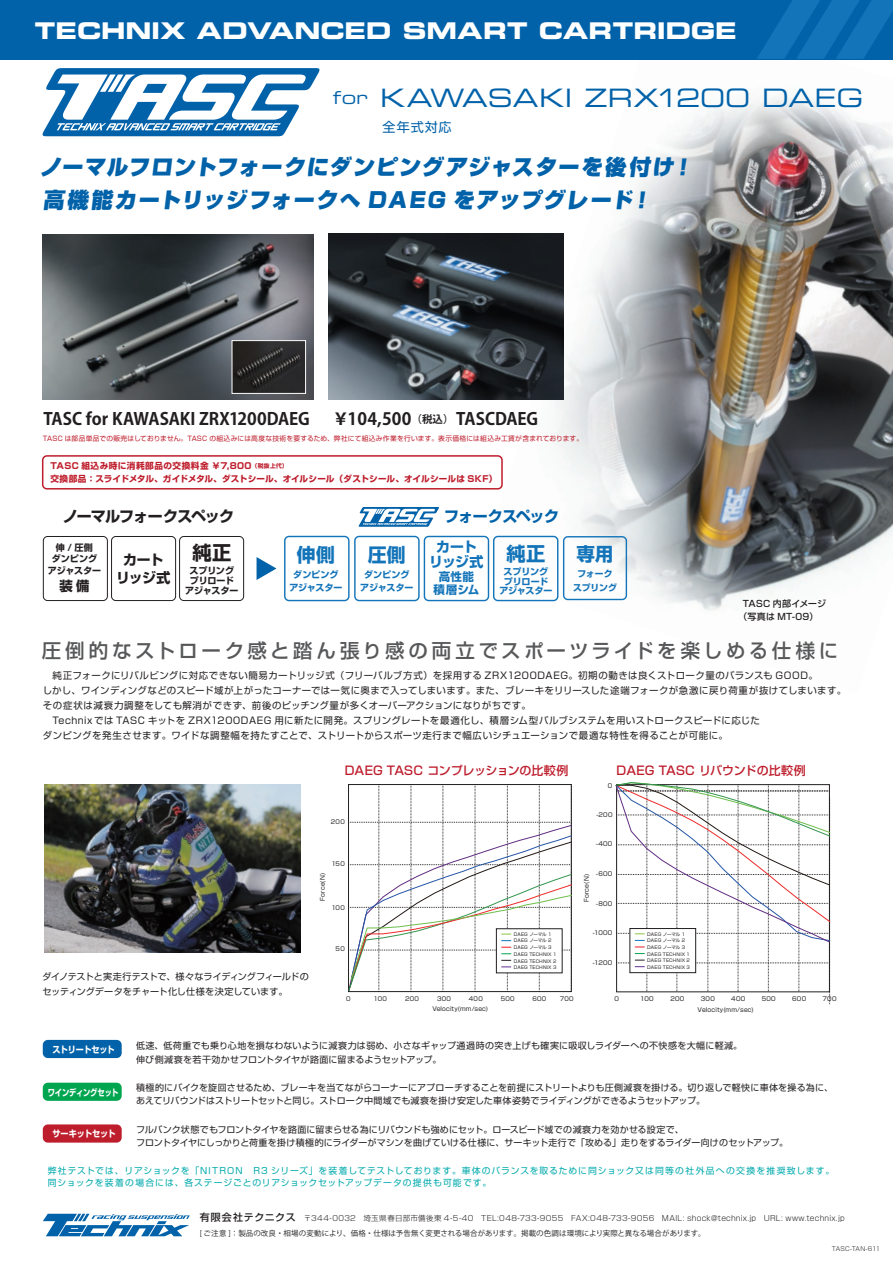
<style>
.page{position:relative;width:893px;height:1263px;background:#fff}
.page>*{position:absolute;margin:0;border:0;box-sizing:border-box;transform-origin:0 0}
.t1{font:25.35px "Eurostile Extended Two";color:#0162a9}
.t2{font:22.95px "Eurostile Bold Extended Two";letter-spacing:-.005em;color:#fff}
.t3{font:900 21.45px/32.8px "Shin Go";color:#0162a9}
.t4{font:500 19.5px "Shin Go";letter-spacing:.18em;color:#57585a}
.t5{font:700 19.2px "Shin Go";color:#1374b9}
.t6{font:700 19.2px "Shin Go";color:#231f20}
.t7{font:700 18.9px "Shin Go";color:#1374b9}
.t8{font:700 18.45px "Shin Go";color:#1374b9}
.t9{font:700 16.95px "Koz Go Pro";letter-spacing:-.01em;color:#231f20}
.t10{font:700 15.15px "Shin Go";letter-spacing:-.065em;color:#231f20}
.t11{font:700 15.15px "Shin Go";letter-spacing:-.05em;color:#0162a9}
.t12{font:700 13.95px/15.6px "Shin Go";letter-spacing:-.055em;color:#1374b9;text-align:center}
.t13{font:700 13.95px/18.1px "Shin Go";letter-spacing:-.055em;color:#231f20;text-align:center}
.t14{font:700 13.35px "Shin Go";color:#231f20}
.t15{font:13.05px "Shin Go";letter-spacing:.07em;color:#0162a9}
.t16{font:500 12px "Shin Go";color:#be1d2c}
.t17{font:700 11.55px/13.5px "Shin Go";letter-spacing:.03em;color:#1374b9;text-align:center}
.t18{font:9.45px/15px "Shin Go";letter-spacing:.04em;color:#231f20}
.t19{font:9.15px/15px "Shin Go";letter-spacing:-.01em;color:#231f20}
.t20{font:700 9.15px/13.6px "Shin Go";letter-spacing:-.01em;color:#1374b9;text-align:center}
.t21{font:700 9.15px/11.6px "Shin Go";letter-spacing:-.015em;color:#231f20;text-align:center}
.t22{font:700 9.15px "Shin Go";letter-spacing:-.025em;color:#fff;scale:.9 1}
.t23{font:700 9.15px "Shin Go";letter-spacing:-.025em;color:#fff;scale:.8 1}
.t24{font:9px/13.5px "Shin Go";letter-spacing:.015em;color:#231f20}
.t25{font:500 9px/13.5px "Shin Go";letter-spacing:.02em;color:#231f20}
.t26{font:8.85px/11.7px "Shin Go";letter-spacing:.105em;color:#00aaad}
.t27{font:700 8.85px/13.4px "Shin Go";letter-spacing:-.015em;color:#1374b9;text-align:center}
.t28{font:700 8.7px/13.5px "Shin Go";letter-spacing:.02em;color:#be1d2c}
.t29{font:300 7.5px "Shin Go";letter-spacing:.035em;color:#231f20}
.t30{font:7.5px "Koz Go Pro";letter-spacing:.005em;color:#231f20}
.t31{font:6.75px "Shin Go";letter-spacing:.03em;color:#be1d2c}
.t32{font:6px "Shin Go";letter-spacing:.035em;color:#231f20}
.t33{font:300 6px "Shin Go";letter-spacing:-.045em;color:#231f20}
.t34{font:4.5px/6.8px "Shin Go";letter-spacing:.03em;color:#231f20}
.s1{font-size:17.85px}
.s2{font-size:10.5px}
.s3{font-size:5.7px}
.s4{font-weight:500;font-size:9.9px}
</style>
<div class="page">
<img style="left:43px;top:235px;width:270px;height:164px">
<img style="left:478px;top:59px;width:415px;height:551px">
<div style="left:0;top:0;width:893px;height:59px;background:#0162a9"></div>
<svg style="left:757px;top:0;width:136px;height:59px"></svg>
<svg style="left:42px;top:68px;width:278px;height:68px"></svg>
<div style="left:43px;top:1040px;width:79px;height:18px;background:#0162a9;border-radius:5px"></div>
<div style="left:43px;top:1083px;width:79px;height:18px;background:#00a54f;border-radius:5px"></div>
<div style="left:43px;top:1124px;width:79px;height:18px;background:#be1d2c;border-radius:5px"></div>
<svg style="left:358px;top:507px;width:81px;height:20px"></svg>
<div style="left:42px;top:455px;width:461px;height:34px;border:2px solid #be1d2c;border-radius:4px"></div>
<svg style="left:43px;top:1214px;width:147px;height:22px"></svg>
<img style="left:234px;top:342px;width:70px;height:50px">
<div style="left:232px;top:340px;width:74px;height:54px;border:1px solid #fff"></div>
<img style="left:329px;top:234px;width:234px;height:165px">
<img style="left:45px;top:784px;width:255px;height:169px">
<div style="left:354px;top:536px;width:66px;height:65px;border:1px solid #1374b9;border-radius:4px"></div>
<div style="left:284px;top:536px;width:66px;height:65px;border:1px solid #1374b9;border-radius:4px"></div>
<div style="left:424px;top:536px;width:65px;height:65px;border:1px solid #1374b9;border-radius:4px"></div>
<div style="left:43px;top:536px;width:65px;height:65px;border:1px solid #231f20;border-radius:4px"></div>
<div style="left:111px;top:536px;width:65px;height:65px;border:1px solid #231f20;border-radius:4px"></div>
<div style="left:493px;top:536px;width:65px;height:65px;border:1px solid #1374b9;border-radius:4px"></div>
<svg style="left:257px;top:557px;width:19px;height:23px"></svg>
<div style="left:563px;top:536px;width:64px;height:64px;border:1px solid #1374b9;border-radius:4px"></div>
<div style="left:179px;top:536px;width:65px;height:65px;border:1px solid #231f20;border-radius:4px"></div>
<svg style="left:348px;top:784px;width:224px;height:208px"></svg>
<svg style="left:615px;top:782px;width:216px;height:222px"></svg>
<h2 class="t2" style="left:35px;top:15px;width:703px">TECHNIX ADVANCED SMART CARTRIDGE</h2>
<h1 class="t1" style="left:333px;top:81px;width:532px"><span class="s1">for</span> KAWASAKI ZRX1200 DAEG</h1>
<h3 class="t15" style="left:383px;top:119px;width:70px">全年式対応</h3>
<h3 class="t3" style="left:40px;top:149px;width:658px">ノーマルフロントフォークにダンピングアジャスターを後付け！高機能カートリッジフォークへ DAEG をアップグレード！</h3>
<h3 class="t9" style="left:43px;top:408px;width:268px">TASC for KAWASAKI ZRX1200DAEG</h3>
<h3 class="t9" style="left:332px;top:408px;width:207px">￥104,500<span class="s2">（税込）</span> TASCDAEG</h3>
<p class="t31" style="left:43px;top:434px;width:542px">TASC は部品単品での販売はしておりません。TASC の組込みには高度な技術を要するため、弊社にて組込み作業を行います。表示価格には組込み工賃が含まれております。</p>
<p class="t28" style="left:50px;top:458px;width:448px">TASC 組込み時に消耗部品の交換料金 ￥7,800 <span class="s3">（税抜上代）</span> 　<br>交換部品：スライドメタル、ガイドメタル、ダストシール、オイルシール（ダストシール、オイルシールは SKF）</p>
<h3 class="t10" style="left:63px;top:506px;width:173px">ノーマルフォークスペック</h3>
<h3 class="t11" style="left:444px;top:506px;width:117px">フォークスペック</h3>
<p class="t21" style="left:48px;top:541px;width:55px">伸/圧側<br>ダンピングアジャスター</p>
<h3 class="t14" style="left:60px;top:577px;width:31px">装備</h3>
<h3 class="t13" style="left:116px;top:550px;width:56px">カートリッジ式</h3>
<h3 class="t6" style="left:192px;top:540px;width:40px">純正</h3>
<p class="t21" style="left:185px;top:566px;width:55px;line-height:9.6px">スプリングプリロードアジャスター</p>
<h3 class="t7" style="left:297px;top:542px;width:40px">伸側</h3>
<p class="t20" style="left:289px;top:567px;width:55px">ダンピングアジャスター</p>
<h3 class="t7" style="left:368px;top:542px;width:39px">圧側</h3>
<p class="t20" style="left:360px;top:567px;width:55px">ダンピングアジャスター</p>
<h3 class="t12" style="left:429px;top:538px;width:56px">カートリッジ式</h3>
<p class="t17" style="left:434px;top:569px;width:47px">高性能積層シム</p>
<h3 class="t5" style="left:506px;top:541px;width:40px">純正</h3>
<p class="t20" style="left:499px;top:566px;width:55px;line-height:9.6px">スプリングプリロードアジャスター</p>
<h3 class="t8" style="left:577px;top:542px;width:38px">専用</h3>
<p class="t27" style="left:573px;top:567px;width:45px">フォークスプリング</p>
<p class="t25" style="left:738px;top:596px;width:89px;text-indent:4px">TASC 内部イメージ（写真は MT-09）</p>
<h3 class="t4" style="left:42px;top:638px;width:798px">圧倒的なストローク感と踏ん張り感の両立でスポーツライドを楽しめる仕様に</h3>
<p class="t18" style="left:43px;top:668px;width:805px">　純正フォークにリバルビングに対応できない簡易カートリッジ式（フリーバルブ方式）を採用する ZRX1200DAEG。初期の動きは良くストローク量のバランスも GOOD。<br>しかし、ワインディングなどのスピード域が上がったコーナーでは一気に奥まで入ってしまいます。また、ブレーキをリリースした途端フォークが急激に戻り荷重が抜けてしまいます。その症状は減衰力調整をしても解消ができず、前後のピッチング量が多くオーバーアクションになりがちです。<br>　Technix では TASC キットを ZRX1200DAEG 用に新たに開発。スプリングレートを最適化し、積層シム型バルブシステムを用いストロークスピードに応じた<br>ダンピングを発生させます。ワイドな調整幅を持たすことで、ストリートからスポーツ走行まで幅広いシチュエーションで最適な特性を得ることが可能に。</p>
<h3 class="t16" style="left:345px;top:763px;width:225px">DAEG TASC コンプレッションの比較例</h3>
<h3 class="t16" style="left:617px;top:763px;width:191px">DAEG TASC リバウンドの比較例</h3>
<p class="t32" style="left:608px;top:781px;width:6px">0</p>
<p class="t32" style="left:596px;top:810px;width:18px">-200</p>
<p class="t19" style="left:42px;top:969px;width:268px">ダイノテストと実走行テストで、様々なライディングフィールドのセッティングデータをチャート化し仕様を決定しています。</p>
<p class="t32" style="left:331px;top:818px;width:15px">200</p>
<p class="t32" style="left:332px;top:860px;width:15px">150</p>
<p class="t32" style="left:331px;top:903px;width:15px">100</p>
<p class="t32" style="left:336px;top:945px;width:11px">50</p>
<p class="t32" style="left:319px;top:901px;width:29px;rotate:-90deg">Force(N)</p>
<p class="t32" style="left:596px;top:840px;width:18px">-400</p>
<p class="t32" style="left:596px;top:870px;width:18px">-600</p>
<p class="t32" style="left:596px;top:899px;width:18px">-800</p>
<p class="t32" style="left:593px;top:929px;width:21px">-1000</p>
<p class="t32" style="left:593px;top:959px;width:21px">-1200</p>
<p class="t32" style="left:582px;top:902px;width:30px;rotate:-90deg">Force(N)</p>
<p class="t34" style="left:514px;top:930px;width:44px">DAEG ノーマル 1<br>DAEG ノーマル 2<br>DAEG ノーマル 3<br>DAEG TECHNIX 1<br>DAEG TECHNIX 2<br>DAEG TECHNIX 3</p>
<p class="t34" style="left:647px;top:930px;width:44px">DAEG ノーマル 1<br>DAEG ノーマル 2<br>DAEG ノーマル 3<br>DAEG TECHNIX 1<br>DAEG TECHNIX 2<br>DAEG TECHNIX 3</p>
<p class="t32" style="left:346px;top:994px;width:6px">0</p>
<p class="t32" style="left:374px;top:994px;width:15px">100</p>
<p class="t32" style="left:405px;top:994px;width:15px">200</p>
<p class="t32" style="left:437px;top:994px;width:15px">300</p>
<p class="t32" style="left:469px;top:994px;width:16px">400</p>
<p class="t32" style="left:501px;top:994px;width:15px">500</p>
<p class="t32" style="left:532px;top:994px;width:15px">600</p>
<p class="t32" style="left:560px;top:994px;width:15px">700</p>
<p class="t32" style="left:432px;top:1004px;width:57px">Velocity(mm/sec)</p>
<p class="t32" style="left:614px;top:995px;width:6px">0</p>
<p class="t32" style="left:640px;top:995px;width:15px">100</p>
<p class="t32" style="left:670px;top:995px;width:16px">200</p>
<p class="t32" style="left:701px;top:995px;width:16px">300</p>
<p class="t32" style="left:731px;top:995px;width:16px">400</p>
<p class="t32" style="left:762px;top:995px;width:16px">500</p>
<p class="t32" style="left:792px;top:995px;width:16px">600</p>
<p class="t32" style="left:823px;top:995px;width:16px">700</p>
<p class="t32" style="left:698px;top:1005px;width:58px">Velocity(mm/sec)</p>
<p class="t22" style="left:52px;top:1043px;width:71px">ストリートセット</p>
<p class="t23" style="left:48px;top:1086px;width:90px">ワインディングセット</p>
<p class="t22" style="left:52px;top:1128px;width:72px">サーキットセット</p>
<p class="t24" style="left:136px;top:1038px;width:608px">低速、低荷重でも乗り心地を損なわないように減衰力は弱め、小さなギャップ通過時の突き上げも確実に吸収しライダーへの不快感を大幅に軽減。伸び側減衰を若干効かせフロントタイヤが路面に留まるようセットアップ。</p>
<p class="t24" style="left:136px;top:1080px;width:698px">積極的にバイクを旋回させるため、ブレーキを当てながらコーナーにアプローチすることを前提にストリートよりも圧側減衰を掛ける。切り返しで軽快に車体を操る為に、あえてリバウンドはストリートセットと同じ。ストローク中間域でも減衰を掛け安定した車体姿勢でライディングができるようセットアップ。</p>
<p class="t24" style="left:136px;top:1122px;width:653px">フルバンク状態でもフロントタイヤを路面に留まらせる為にリバウンドも強めにセット。ロースピード域での減衰力を効かせる設定で、<br>フロントタイヤにしっかりと荷重を掛け積極的にライダーがマシンを曲げていける仕様に、サーキット走行で「攻める」走りをするライダー向けのセットアップ。</p>
<p class="t26" style="left:48px;top:1164px;width:788px">弊社テストでは、リアショックを「NITRON　R3 シリーズ」を装着してテストしております。車体のバランスを取るために同ショック又は同等の社外品への交換を推奨致します。同ショックを装着の場合には、各ステージごとのリアショックセットアップデータの提供も可能です。</p>
<p class="t29" style="left:200px;top:1214px;width:647px"><span class="s4">有限会社テクニクス</span> 〒344-0032　埼玉県春日部市備後東 4-5-40 TEL:048-733-9055 FAX:048-733-9056 MAIL: shock@technix.jp URL: www.technix.jp</p>
<p class="t30" style="left:200px;top:1229px;width:507px">[ ご注意 ]：製品の改良・相場の変動により、価格・仕様は予告無く変更される場合があります。掲載の色調は環境により実際と異なる場合があります。</p>
<p class="t33" style="left:832px;top:1244px;width:50px">TASC-TAN-611</p>
</div>
